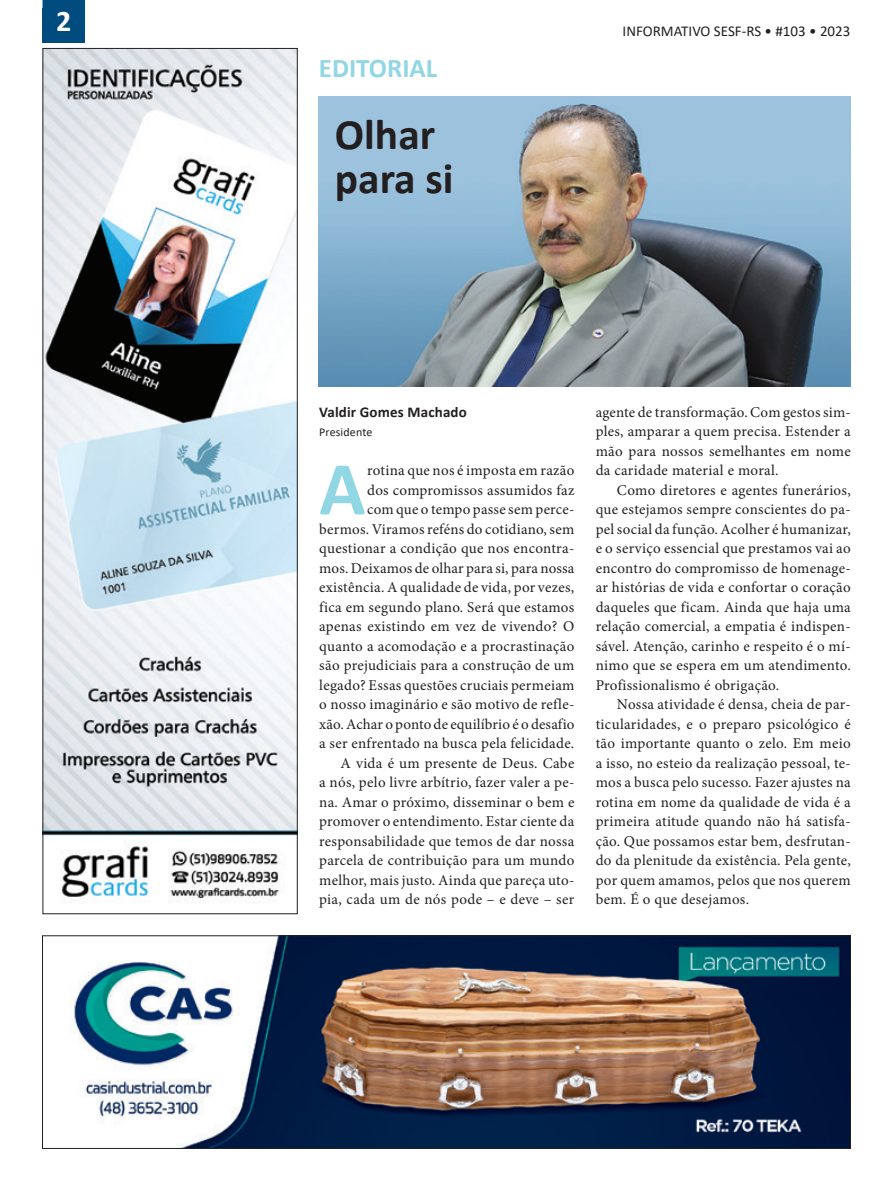
<style>
.page{position:relative;width:893px;height:1191px;background:#fff}
.page>*{position:absolute;margin:0;border:0;box-sizing:border-box;transform-origin:0 0}
._09__Textos{font:700 76.5px "Calibri";color:#91d6e3}
._09__Textos-2{font:700 43.5px/43.5px "Calibri";color:#231f20}
._09__Textos-3{font:700 30px "Calibri";color:#fff}
._09__Textos-4{font:700 27px "Calibri";color:#91d6e3}
._09__Textos-5{font:15px/19.5px "Minion Pro";letter-spacing:.02em;color:#231f20;text-align:justify}
.t1{font:15px "Calibri";color:#231f20}
._09__Textos-6{font:700 15px "Calibri";letter-spacing:.01em;color:#231f20}
._09__Textos-7{font:12px "Calibri";letter-spacing:.01em;color:#231f20}
</style>
<div class="page">
<img style="left:319px;top:97px;width:531px;height:289px">
<svg style="left:43px;top:0;width:42px;height:9px"></svg>
<div style="left:43px;top:9px;width:42px;height:34px;background:#014c7e"></div>
<img style="left:45px;top:50px;width:251px;height:853px">
<div style="left:43px;top:48px;width:255px;height:866px;border:1px solid #231f20"></div>
<img style="left:74px;top:937px;width:775px;height:209px">
<div style="left:42px;top:935px;width:809px;height:213px;border:1px solid #231f20"></div>
<p class="_09__Textos-3" style="left:56px;top:0;width:17px">2</p>
<p class="_09__Textos-4" style="left:319px;top:49px;width:120px">EDITORIAL</p>
<p class="_09__Textos-2" style="left:335px;top:112px;width:120px">Olhar para si</p>
<p class="t1" style="left:623px;top:20px;width:229px">INFORMATIVO SESF-RS • #103 • 2023</p>
<p class="_09__Textos-6" style="left:319px;top:401px;width:149px">Valdir Gomes Machado</p>
<p class="_09__Textos-7" style="left:319px;top:424px;width:55px">Presidente</p>
<p class="_09__Textos" style="left:319px;top:435px;width:48px">A</p>
<p class="_09__Textos-5" style="left:319px;top:461px;width:257px;text-align:right">rotina que nos é imposta em razão<br>dos compromissos assumidos faz<br>com que o tempo passe sem perce&shy;bermos. Viramos reféns do cotidiano, sem questionar a condição que nos encontra&shy;mos. Deixamos de olhar para si, para nossa existência. A qualidade de vida, por vezes, fica em segundo plano. Será que estamos apenas existindo em vez de vivendo? O quanto a acomodação e a procrastinação são prejudiciais para a construção de um legado? Essas questões cruciais permeiam o nosso imaginário e são motivo de refle&shy;xão. Achar o ponto de equilíbrio é o desafio a ser enfrentado na busca pela felicidade.</p>
<p class="_09__Textos-5" style="left:319px;top:753px;width:257px;text-indent:21px">A vida é um presente de Deus. Cabe a nós, pelo livre arbítrio, fazer valer a pe&shy;na. Amar o próximo, disseminar o bem e promover o entendimento. Estar ciente da responsabilidade que temos de dar nossa parcela de contribuição para um mundo melhor, mais justo. Ainda que pareça uto&shy;pia, cada um de nós pode – e deve – ser</p>
<p class="_09__Textos-5" style="left:596px;top:402px;width:257px">agente de transformação. Com gestos sim&shy;ples, amparar a quem precisa. Estender a mão para nossos semelhantes em nome da caridade material e moral.</p>
<p class="_09__Textos-5" style="left:596px;top:480px;width:257px;text-indent:21px">Como diretores e agentes funerários, que estejamos sempre conscientes do pa&shy;pel social da função. Acolher é humanizar, e o serviço essencial que prestamos vai ao encontro do compromisso de homenage&shy;ar histórias de vida e confortar o coração daqueles que ficam. Ainda que haja uma relação comercial, a empatia é indispen&shy;sável. Atenção, carinho e respeito é o mí&shy;nimo que se espera em um atendimento.<br>Profissionalismo é obrigação.</p>
<p class="_09__Textos-5" style="left:596px;top:695px;width:257px;text-indent:21px">Nossa atividade é densa, cheia de par&shy;ticularidades, e o preparo psicológico é tão importante quanto o zelo. Em meio a isso, no esteio da realização pessoal, te&shy;mos a busca pelo sucesso. Fazer ajustes na rotina em nome da qualidade de vida é a primeira atitude quando não há satisfa&shy;ção. Que possamos estar bem, desfrutan&shy;do da plenitude da existência. Pela gente, por quem amamos, pelos que nos querem bem. É o que desejamos.</p>
</div>
